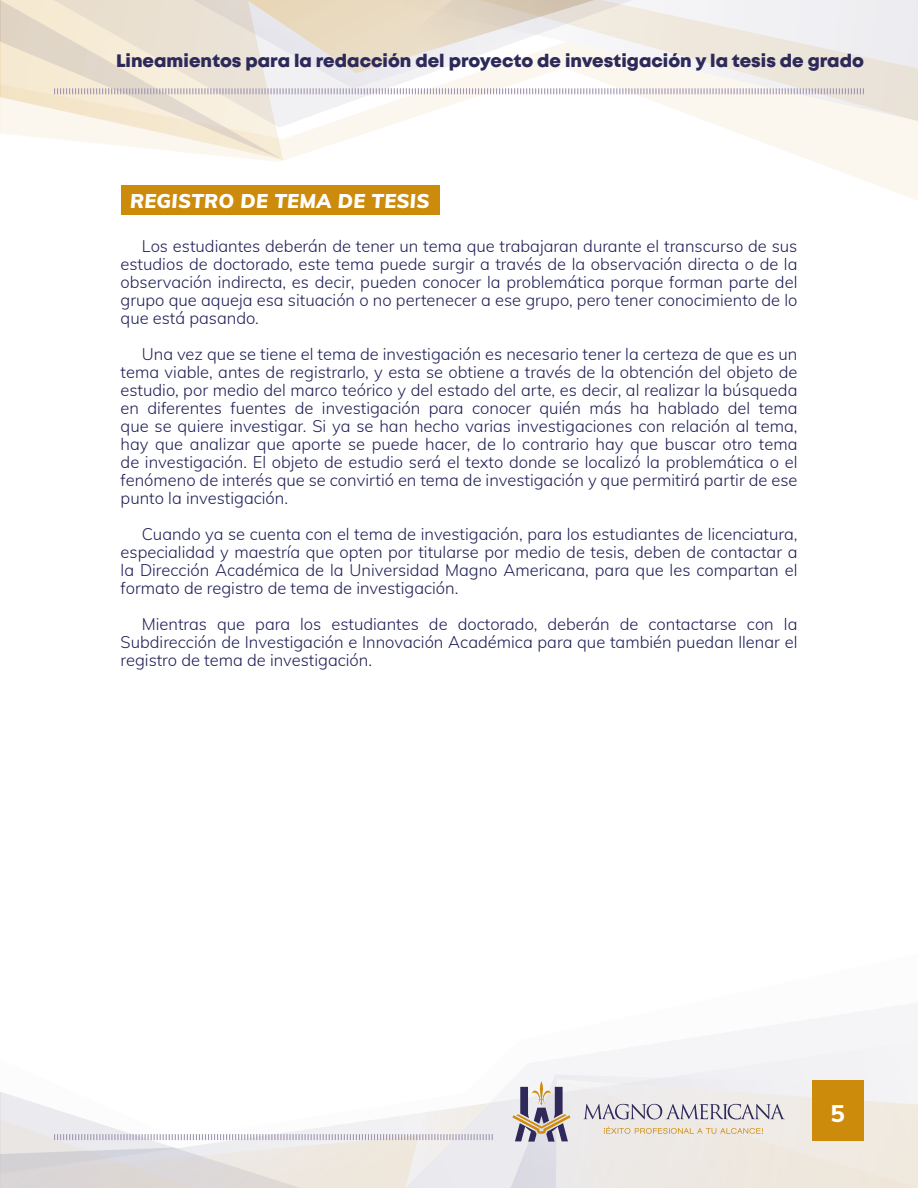
<style>
.page{position:relative;width:918px;height:1188px;background:#fff}
.page>*{position:absolute;margin:0;border:0;box-sizing:border-box;transform-origin:0 0}
.t1{font:800 24px "Muli";color:#fff}
.t2{font:italic 900 19.5px "Muli";letter-spacing:.02em;color:#fff}
.t3{font:800 18px "Mont";color:#2d2959}
.t4{font:300 16.5px/18px "Muli";color:#212057;text-align:justify}
</style>
<div class="page">
<svg style="left:266px;top:121px;width:652px;height:80px"></svg>
<svg style="left:723px;top:0;width:195px;height:121px"></svg>
<svg style="left:283px;top:95px;width:440px;height:33px"></svg>
<svg style="left:0;top:0;width:283px;height:160px"></svg>
<svg style="left:493px;top:1041px;width:425px;height:147px;fill:#f5f5f7"></svg>
<div style="left:511px;top:1075px;width:407px;height:113px;background:#f1f1f4"></div>
<svg style="left:0;top:1092px;width:493px;height:96px"></svg>
<svg style="left:53px;top:0;width:812px;height:95px"></svg>
<svg style="left:512px;top:1079px;width:406px;height:109px;background:#e2d9cd"></svg>
<div style="left:121px;top:185px;width:318px;height:30px;background:#cd8b0b"></div>
<p class="t3" style="left:116px;top:49px;width:749px">Lineamientos para la redacción del proyecto de investigación y la tesis de grado</p>
<p class="t2" style="left:130px;top:187px;width:301px">REGISTRO DE TEMA DE TESIS</p>
<p class="t4" style="left:121px;top:236px;width:678px;text-indent:21px">Los estudiantes deberán de tener un tema que trabajaran durante el transcurso de sus estudios de doctorado, este tema puede surgir a través de la observación directa o de la observación indirecta, es decir, pueden conocer la problemática porque forman parte del grupo que aqueja esa situación o no pertenecer a ese grupo, pero tener conocimiento de lo que está pasando.</p>
<p class="t4" style="left:121px;top:344px;width:678px;text-indent:21px">Una vez que se tiene el tema de investigación es necesario tener la certeza de que es un tema viable, antes de registrarlo, y esta se obtiene a través de la obtención del objeto de estudio, por medio del marco teórico y del estado del arte, es decir, al realizar la búsqueda en diferentes fuentes de investigación para conocer quién más ha hablado del tema que se quiere investigar. Si ya se han hecho varias investigaciones con relación al tema, hay que analizar que aporte se puede hacer, de lo contrario hay que buscar otro tema de investigación. El objeto de estudio será el texto donde se localizó la problemática o el fenómeno de interés que se convirtió en tema de investigación y que permitirá partir de ese punto la investigación.</p>
<p class="t4" style="left:121px;top:524px;width:678px;text-indent:21px">Cuando ya se cuenta con el tema de investigación, para los estudiantes de licenciatura, especialidad y maestría que opten por titularse por medio de tesis, deben de contactar a la Dirección Académica de la Universidad Magno Americana, para que les compartan el formato de registro de tema de investigación.</p>
<p class="t4" style="left:121px;top:614px;width:678px;text-indent:21px">Mientras que para los estudiantes de doctorado, deberán de contactarse con la Subdirección de Investigación e Innovación Académica para que también puedan llenar el registro de tema de investigación.</p>
<h1 class="t1" style="left:831px;top:1096px;width:16px">5</h1>
</div>
